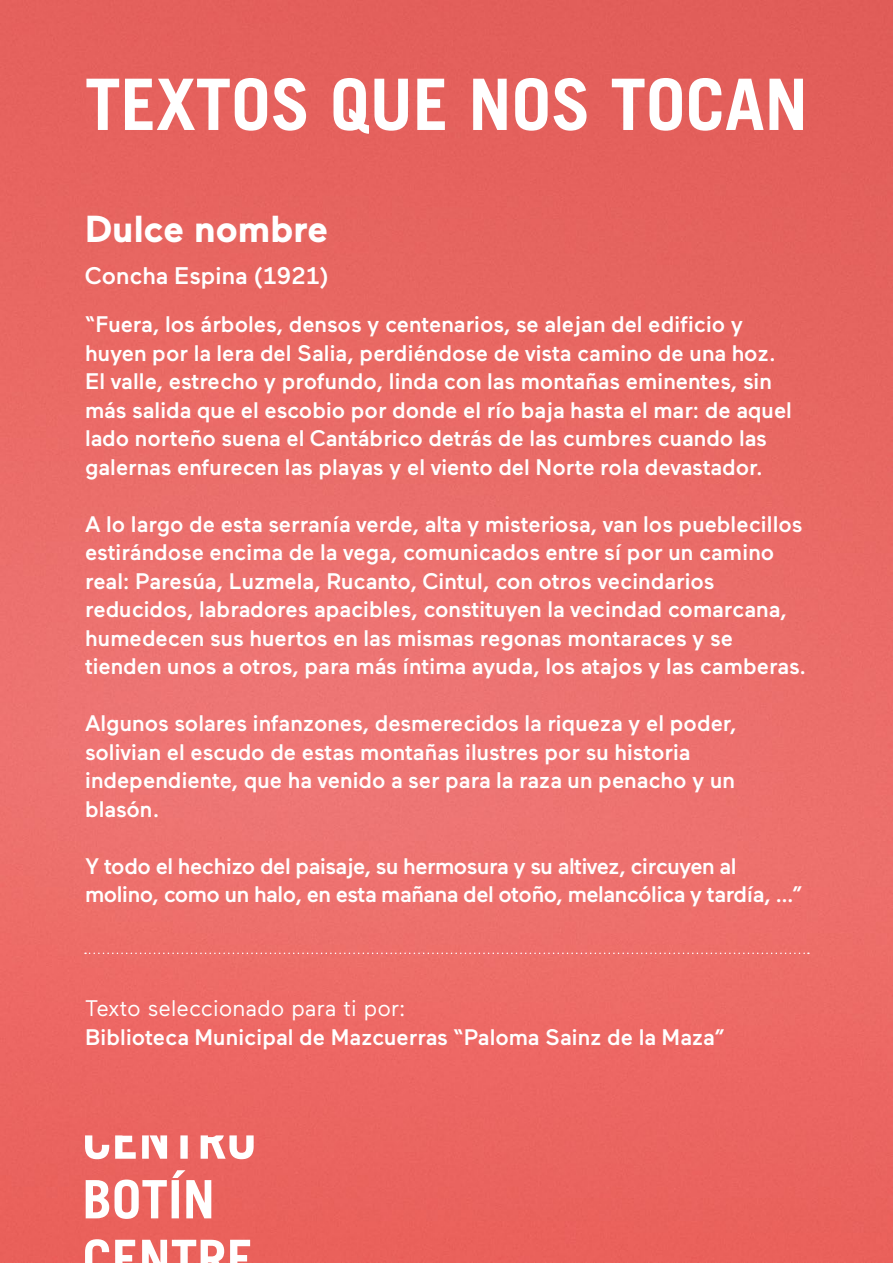
<style>
.page{position:relative;width:893px;height:1263px;background:#fff}
.page>*{position:absolute;margin:0;border:0;box-sizing:border-box;transform-origin:0 0}
.t1{font:700 71.1px "Trade Gothic LT Std";color:#fff}
.t2{font:700 37.5px "Maax";color:#fff}
.t3{font:500 24px "Maax";color:#fff}
.t4{font:500 22.5px/28.5px "Maax";color:#fff}
.t5{font:500 22.5px/28.5px "Maax";letter-spacing:-.02em;color:#fff}
.t6{font:22.5px "Maax";color:#fff}
</style>
<div class="page">
<img style="left:0;top:0;width:893px;height:1263px">
<svg style="left:85px;top:1135px;width:169px;height:128px"></svg>
<svg style="left:85px;top:952px;width:724px;height:2px"></svg>
<h1 class="t1" style="left:85px;top:61px;width:724px">TEXTOS QUE NOS TOCAN</h1>
<h2 class="t2" style="left:85px;top:208px;width:244px">Dulce nombre</h2>
<p class="t3" style="left:85px;top:262px;width:246px">Concha Espina (1921)</p>
<p class="t4" style="left:85px;top:310px;width:708px">“Fuera, los árboles, densos y centenarios, se alejan del edificio y huyen por la lera del Salia, perdiéndose de vista camino de una hoz.<br>El valle, estrecho y profundo, linda con las montañas eminentes, sin más salida que el escobio por donde el río baja hasta el mar: de aquel lado norteño suena el Cantábrico detrás de las cumbres cuando las galernas enfurecen las playas y el viento del Norte rola devastador.</p>
<p class="t4" style="left:85px;top:510px;width:723px">A lo largo de esta serranía verde, alta y misteriosa, van los pueblecillos estirándose encima de la vega, comunicados entre sí por un camino real: Paresúa, Luzmela, Rucanto, Cintul, con otros vecindarios reducidos, labradores apacibles, constituyen la vecindad comarcana, humedecen sus huertos en las mismas regonas montaraces y se tienden unos a otros, para más íntima ayuda, los atajos y las camberas.</p>
<p class="t4" style="left:85px;top:709px;width:653px">Algunos solares infanzones, desmerecidos la riqueza y el poder, solivian el escudo de estas montañas ilustres por su historia independiente, que ha venido a ser para la raza un penacho y un blasón.</p>
<p class="t5" style="left:85px;top:852px;width:719px">Y todo el hechizo del paisaje, su hermosura y su altivez, circuyen al molino, como un halo, en esta mañana del otoño, melancólica y tardía, …”</p>
<p class="t6" style="left:85px;top:996px;width:322px">Texto seleccionado para ti por:</p>
<p class="t4" style="left:85px;top:1023px;width:642px">Biblioteca Municipal de Mazcuerras “Paloma Sainz de la Maza”</p>
</div>
